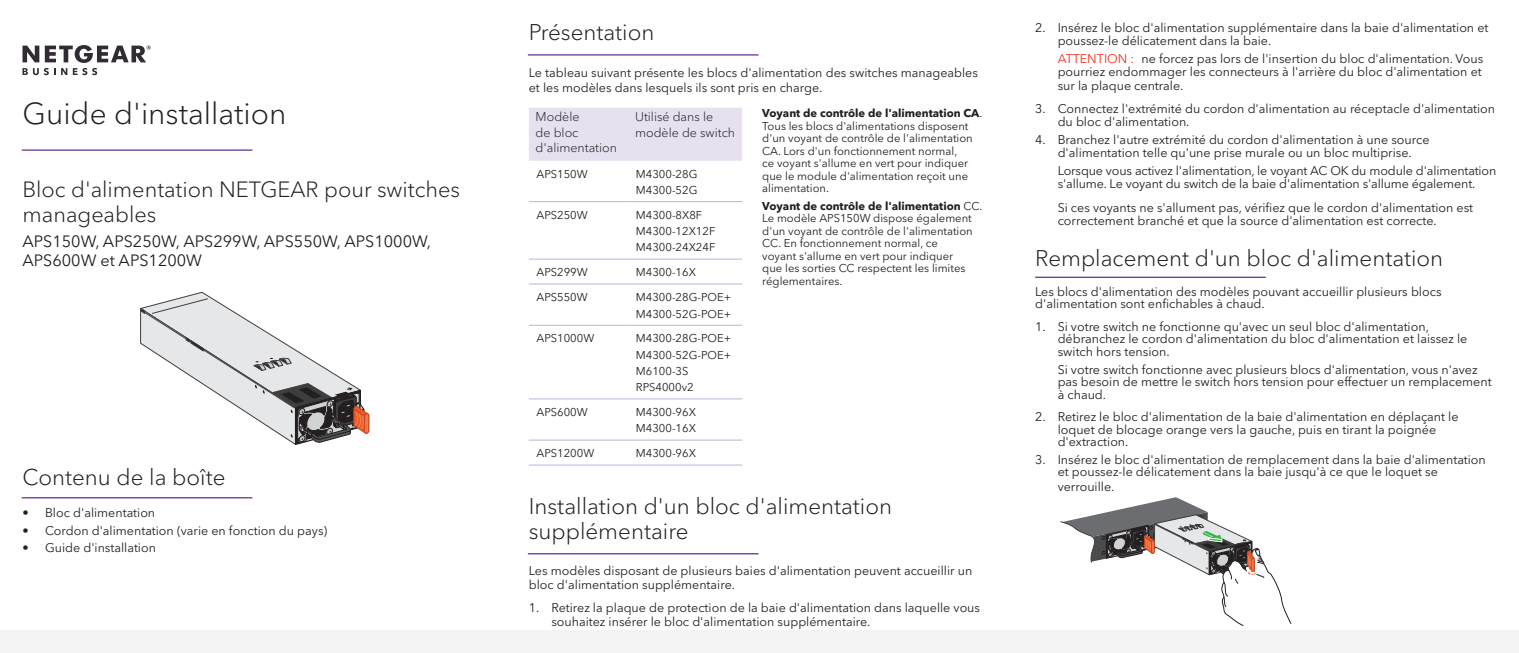
<style>
.page{position:relative;width:1519px;height:653px;background:#fff}
.page>*{position:absolute;margin:0;border:0;box-sizing:border-box;transform-origin:0 0}
.t1{font:300 30px "Avenir Next LT Pro";color:#231f20}
.h1_head{font:300 22.5px/25px "Avenir Next LT Pro";color:#231f20}
.td_document_title{font:300 21.88px/25px "Avenir Next LT Pro";color:#231f20}
.td_document_subtitle{font:16.25px/19.5px "Avenir Next LT Pro";color:#231f20}
.p1_body{font:12.5px/13.1px "Avenir Next LT Pro";color:#231f20}
.p0_body{font:12.5px/15px "Avenir Next LT Pro";color:#231f20}
.CellHeading{font:300 12.5px/15px "Avenir Next LT Pro";color:#231f20}
.CellBody{font:11.25px/12.5px "Avenir Next LT Pro";color:#231f20}
.s1{font-weight:700}
.s2{color:#ef3122}
</style>
<div class="page">
<hr style="left:22px;top:149px;width:230px;height:2px;background:#662d8e">
<svg style="left:22px;top:45px;width:129px;height:30px"></svg>
<div style="left:0;top:630px;width:1519px;height:22px;background:#f3f3f3"></div>
<div style="left:529px;top:108px;width:213px;height:53px;background:#e7e1ef"></div>
<hr style="left:529px;top:201px;width:99px;height:1px;background:#c1b0d4">
<hr style="left:628px;top:201px;width:114px;height:1px;background:#c1b0d4">
<hr style="left:529px;top:259px;width:99px;height:1px;background:#c1b0d4">
<hr style="left:628px;top:259px;width:114px;height:1px;background:#c1b0d4">
<hr style="left:529px;top:284px;width:99px;height:1px;background:#c1b0d4">
<hr style="left:628px;top:284px;width:114px;height:1px;background:#c1b0d4">
<hr style="left:529px;top:325px;width:99px;height:1px;background:#c1b0d4">
<hr style="left:628px;top:325px;width:114px;height:1px;background:#c1b0d4">
<hr style="left:529px;top:398px;width:99px;height:1px;background:#c1b0d4">
<hr style="left:628px;top:398px;width:114px;height:1px;background:#c1b0d4">
<hr style="left:529px;top:439px;width:99px;height:1px;background:#c1b0d4">
<hr style="left:628px;top:439px;width:114px;height:1px;background:#c1b0d4">
<hr style="left:529px;top:464px;width:99px;height:1px;background:#c1b0d4">
<hr style="left:628px;top:464px;width:114px;height:1px;background:#c1b0d4">
<svg style="left:140px;top:292px;width:229px;height:153px"></svg>
<svg style="left:1060px;top:497px;width:231px;height:129px"></svg>
<hr style="left:22px;top:497px;width:230px;height:1px;background:#662d8e">
<hr style="left:528px;top:54px;width:230px;height:1px;background:#662d8e">
<hr style="left:528px;top:553px;width:230px;height:1px;background:#662d8e">
<hr style="left:1035px;top:276px;width:231px;height:2px;background:#662d8e">
<h1 class="t1" style="left:22px;top:96px;width:265px">Guide d'installation</h1>
<p class="td_document_title" style="left:22px;top:176px;width:439px">Bloc d'alimentation NETGEAR pour switches manageables</p>
<p class="td_document_subtitle" style="left:22px;top:231px;width:410px">APS150W, APS250W, APS299W, APS550W, APS1000W,<br>APS600W et APS1200W</p>
<p class="h1_head" style="left:22px;top:464px;width:204px">Contenu de la boîte</p>
<p class="p1_body" style="left:22px;top:506px;width:134px">• Bloc d'alimentation</p>
<p class="p1_body" style="left:22px;top:523px;width:306px">• Cordon d'alimentation (varie en fonction du pays)</p>
<p class="p1_body" style="left:22px;top:541px;width:135px">• Guide d'installation</p>
<p class="h1_head" style="left:529px;top:19px;width:127px">Présentation</p>
<p class="p0_body" style="left:529px;top:65px;width:451px">Le tableau suivant présente les blocs d'alimentation des switches manageables et les modèles dans lesquels ils sont pris en charge.</p>
<p class="CellHeading" style="left:535px;top:110px;width:83px">Modèle<br>de bloc d'alimentation</p>
<p class="CellHeading" style="left:635px;top:110px;width:102px">Utilisé dans le modèle de switch</p>
<p class="CellBody" style="left:536px;top:167px;width:53px">APS150W</p>
<p class="CellBody" style="left:636px;top:167px;width:63px">M4300-28G</p>
<p class="CellBody" style="left:636px;top:184px;width:63px">M4300-52G</p>
<p class="CellBody" style="left:536px;top:209px;width:53px">APS250W</p>
<p class="CellBody" style="left:636px;top:209px;width:68px">M4300-8X8F</p>
<p class="CellBody" style="left:636px;top:225px;width:81px">M4300-12X12F</p>
<p class="CellBody" style="left:636px;top:241px;width:81px">M4300-24X24F</p>
<p class="CellBody" style="left:536px;top:266px;width:53px">APS299W</p>
<p class="CellBody" style="left:636px;top:266px;width:62px">M4300-16X</p>
<p class="CellBody" style="left:536px;top:291px;width:53px">APS550W</p>
<p class="CellBody" style="left:636px;top:291px;width:97px">M4300-28G-POE+</p>
<p class="CellBody" style="left:636px;top:307px;width:97px">M4300-52G-POE+</p>
<p class="CellBody" style="left:536px;top:332px;width:59px">APS1000W</p>
<p class="CellBody" style="left:636px;top:332px;width:97px">M4300-28G-POE+</p>
<p class="CellBody" style="left:636px;top:348px;width:97px">M4300-52G-POE+</p>
<p class="CellBody" style="left:636px;top:365px;width:54px">M6100-3S</p>
<p class="CellBody" style="left:636px;top:381px;width:59px">RPS4000v2</p>
<p class="CellBody" style="left:536px;top:406px;width:53px">APS600W</p>
<p class="CellBody" style="left:636px;top:406px;width:62px">M4300-96X</p>
<p class="CellBody" style="left:636px;top:422px;width:62px">M4300-16X</p>
<p class="CellBody" style="left:536px;top:447px;width:59px">APS1200W</p>
<p class="CellBody" style="left:636px;top:447px;width:62px">M4300-96X</p>
<p class="h1_head" style="left:529px;top:493px;width:365px">Installation d'un bloc d'alimentation supplémentaire</p>
<p class="p0_body" style="left:529px;top:563px;width:445px;line-height:13.8px">Les modèles disposant de plusieurs baies d'alimentation peuvent accueillir un bloc d'alimentation supplémentaire.</p>
<p class="p1_body" style="left:551px;top:601px;width:430px;line-height:13.8px;text-indent:-22px">1. Retirez la plaque de protection de la baie d'alimentation dans laquelle vous souhaitez insérer le bloc d'alimentation supplémentaire.</p>
<p class="CellBody" style="left:762px;top:107px;width:222px"><span class="s1">Voyant de contrôle de l'alimentation CA</span>.<br>Tous les blocs d'alimentations disposent d'un voyant de contrôle de l'alimentation CA. Lors d'un fonctionnement normal,<br>ce voyant s'allume en vert pour indiquer que le module d'alimentation reçoit une alimentation.</p>
<p class="CellBody" style="left:762px;top:199px;width:222px"><span class="s1">Voyant de contrôle de l'alimentation</span> CC.<br>Le modèle APS150W dispose également d'un voyant de contrôle de l'alimentation CC. En fonctionnement normal, ce<br>voyant s'allume en vert pour indiquer<br>que les sorties CC respectent les limites réglementaires.</p>
<p class="p1_body" style="left:1058px;top:21px;width:432px;text-indent:-22px">2. Insérez le bloc d'alimentation supplémentaire dans la baie d'alimentation et poussez-le délicatement dans la baie.</p>
<p class="p1_body" style="left:1058px;top:52px;width:427px"><span class="s2">ATTENTION :</span> ne forcez pas lors de l'insertion du bloc d'alimentation. Vous pourriez endommager les connecteurs à l'arrière du bloc d'alimentation et sur la plaque centrale.</p>
<p class="p1_body" style="left:1058px;top:102px;width:439px;text-indent:-22px">3. Connectez l'extrémité du cordon d'alimentation au réceptacle d'alimentation du bloc d'alimentation.</p>
<p class="p1_body" style="left:1035px;top:133px;width:396px;text-align:center">4. Branchez l'autre extrémité du cordon d'alimentation à une source d'alimentation telle qu'une prise murale ou un bloc multiprise.</p>
<p class="p1_body" style="left:1058px;top:164px;width:440px">Lorsque vous activez l'alimentation, le voyant AC OK du module d'alimentation s'allume. Le voyant du switch de la baie d'alimentation s'allume également.</p>
<p class="p1_body" style="left:1058px;top:200px;width:417px">Si ces voyants ne s'allument pas, vérifiez que le cordon d'alimentation est correctement branché et que la source d'alimentation est correcte.</p>
<p class="h1_head" style="left:1035px;top:245px;width:410px">Remplacement d'un bloc d'alimentation</p>
<p class="p0_body" style="left:1035px;top:285px;width:408px;line-height:12.5px">Les blocs d'alimentation des modèles pouvant accueillir plusieurs blocs d'alimentation sont enfichables à chaud.</p>
<p class="p1_body" style="left:1058px;top:320px;width:411px;line-height:12.5px;text-indent:-22px">1. Si votre switch ne fonctionne qu'avec un seul bloc d'alimentation, débranchez le cordon d'alimentation du bloc d'alimentation et laissez le switch hors tension.</p>
<p class="p1_body" style="left:1058px;top:363px;width:435px;line-height:12.5px">Si votre switch fonctionne avec plusieurs blocs d'alimentation, vous n'avez pas besoin de mettre le switch hors tension pour effectuer un remplacement à chaud.</p>
<p class="p1_body" style="left:1058px;top:410px;width:402px;line-height:12.5px;text-indent:-22px">2. Retirez le bloc d'alimentation de la baie d'alimentation en déplaçant le loquet de blocage orange vers la gauche, puis en tirant la poignée d'extraction.</p>
<p class="p1_body" style="left:1058px;top:453px;width:430px;line-height:12.5px;text-indent:-22px">3. Insérez le bloc d'alimentation de remplacement dans la baie d'alimentation et poussez-le délicatement dans la baie jusqu'à ce que le loquet se</p>
<p class="p1_body" style="left:1058px;top:480px;width:58px">verrouille.</p>
</div>
